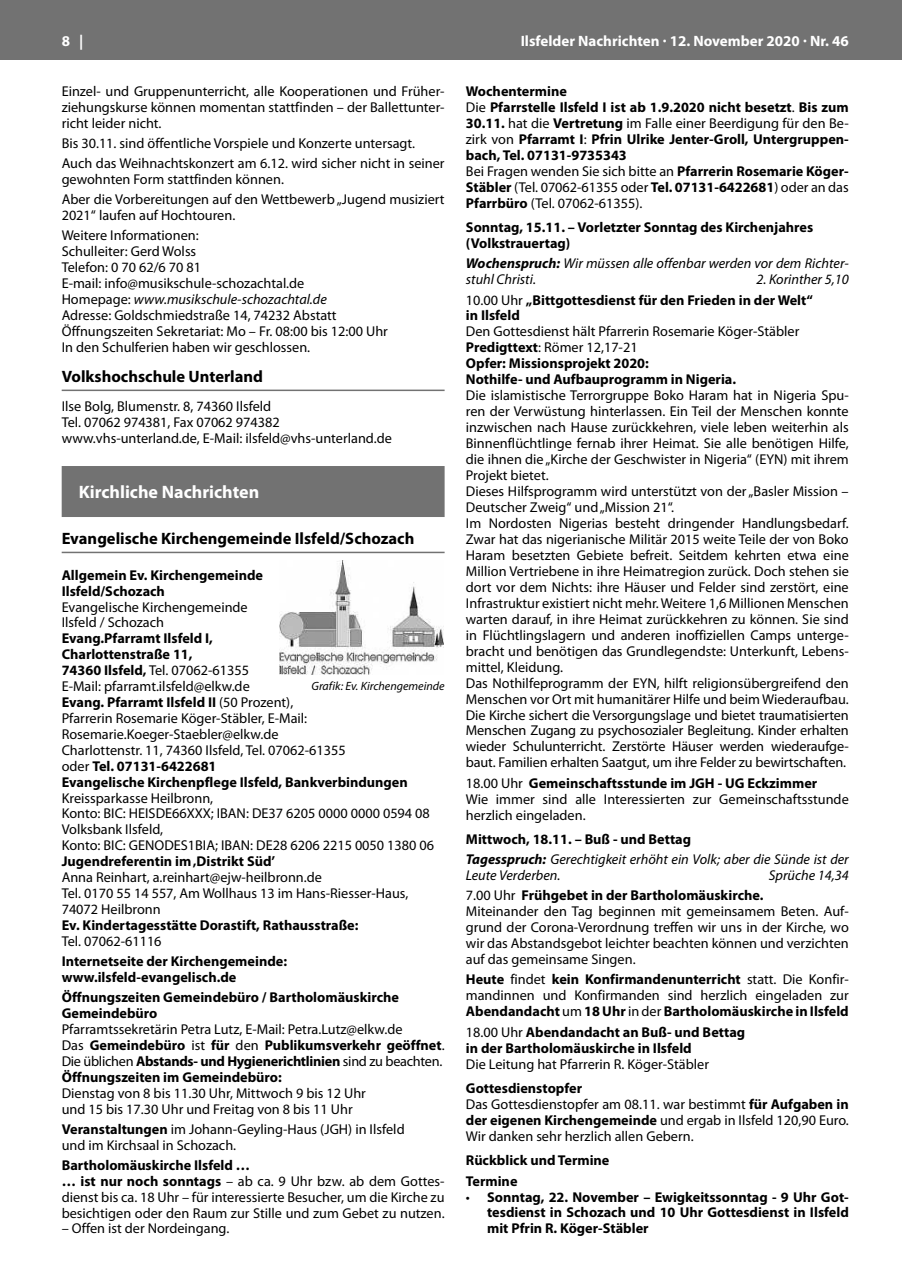
<style>
.page{position:relative;width:902px;height:1280px;background:#fff}
.page>*{position:absolute;margin:0;border:0;box-sizing:border-box;transform-origin:0 0}
.t1{font:700 18px "Myriad Pro";color:#fff}
.t2{font:700 16.5px "Myriad Pro";color:#000}
.t3{font:700 15px "Myriad Pro";color:#fff}
.t4{font:14.25px/15.9px "Myriad Pro";color:#000}
.t5{font:700 14.25px/15.9px "Myriad Pro";color:#000}
.t6{font:italic 14.25px/15.9px "Myriad Pro";color:#000}
.t7{font:italic 12px "Myriad Pro";color:#000}
.s1{font-style:italic}
.s2{font-weight:400}
.s3{font-weight:700}
.s4{font-weight:400;font-style:italic}
.s5{font-weight:700;font-style:normal}
</style>
<div class="page">
<div style="left:0;top:0;width:901px;height:60px;background:#727272"></div>
<hr style="left:62px;top:390px;width:382px;height:1px;background:#727272">
<div style="left:62px;top:466px;width:382px;height:51px;background:#727272"></div>
<hr style="left:62px;top:552px;width:382px;height:1px;background:#727272">
<img style="left:279px;top:561px;width:165px;height:113px">
<p class="t3" style="left:62px;top:31px;width:23px">8 |</p>
<p class="t3" style="left:520px;top:31px;width:329px">Ilsfelder Nachrichten · 12. November 2020 · Nr. 46</p>
<p class="t4" style="left:62px;top:83px;width:384px;text-align:justify">Einzel- und Gruppenunterricht, alle Kooperationen und Früher&shy;ziehungskurse können momentan stattfinden – der Ballettunter&shy;richt leider nicht.</p>
<p class="t4" style="left:62px;top:133px;width:384px;line-height:20.1px">Bis 30.11. sind öffentliche Vorspiele und Konzerte untersagt.<br>Auch das Weihnachtskonzert am 6.12. wird sicher nicht in seiner</p>
<p class="t4" style="left:62px;top:169px;width:384px;line-height:20.1px">gewohnten Form stattfinden können.<br>Aber die Vorbereitungen auf den Wettbewerb „Jugend musiziert</p>
<p class="t4" style="left:62px;top:205px;width:175px;line-height:20.1px">2021“ laufen auf Hochtouren.<br>Weitere Informationen:</p>
<p class="t4" style="left:62px;top:243px;width:328px">Schulleiter: Gerd Wolss<br>Telefon: 0 70 62/6 70 81<br>E-mail: info@musikschule-schozachtal.de<br>Homepage: <span class="s1">www.musikschule-schozachtal.de<br></span>Adresse: Goldschmiedstraße 14, 74232 Abstatt Öffnungszeiten Sekretariat: Mo – Fr. 08:00 bis 12:00 Uhr In den Schulferien haben wir geschlossen.</p>
<p class="t2" style="left:62px;top:366px;width:203px">Volkshochschule Unterland</p>
<p class="t4" style="left:62px;top:398px;width:332px">Ilse Bolg, Blumenstr. 8, 74360 Ilsfeld<br>Tel. 07062 974381, Fax 07062 974382 www.vhs-unterland.de, E-Mail: ilsfeld@vhs-unterland.de</p>
<p class="t5" style="left:466px;top:83px;width:384px">Wochentermine<br><span class="s2">Die</span> Pfarrstelle Ilsfeld I ist ab 1.9.2020 nicht besetzt<span class="s2">.</span> Bis zum 30.11. <span class="s2">hat die</span> Vertretung <span class="s2">im Falle einer Beerdigung für den Be&shy;zirk von</span> Pfarramt I<span class="s2">:</span> Pfrin Ulrike Jenter-Groll, Untergruppen&shy;bach, Tel. 07131-9735343<br><span class="s2">Bei Fragen wenden Sie sich bitte an</span> Pfarrerin Rosemarie Köger-Stäbler <span class="s2">(Tel. 07062-61355 oder</span> Tel. 07131-6422681<span class="s2">) oder an das </span>Pfarrbüro <span class="s2">(Tel. 07062-61355).</span></p>
<p class="t5" style="left:466px;top:219px;width:349px">Sonntag, 15.11. – Vorletzter Sonntag des Kirchenjahres (Volkstrauertag)</p>
<p class="t6" style="left:466px;top:256px;width:384px"><span class="s3">Wochenspruch:</span> Wir müssen alle offenbar werden vor dem Richter&shy;stuhl Christi.</p>
<p class="t5" style="left:466px;top:269px;width:384px;line-height:20.2px;text-indent:290px"><span class="s4">2. Korinther 5,10<br></span><span class="s2">10.00 Uhr</span> „Bittgottesdienst für den Frieden in der Welt“</p>
<p class="t5" style="left:466px;top:307px;width:55px">in Ilsfeld</p>
<p class="t5" style="left:466px;top:323px;width:335px"><span class="s2">Den Gottesdienst hält Pfarrerin Rosemarie Köger-Stäbler </span>Predigttext<span class="s2">: Römer 12,17-21<br></span>Opfer: Missionsprojekt 2020:<br>Nothilfe- und Aufbauprogramm in Nigeria.</p>
<p class="t4" style="left:466px;top:387px;width:384px">Die islamistische Terrorgruppe Boko Haram hat in Nigeria Spu&shy;ren der Verwüstung hinterlassen. Ein Teil der Menschen konnte inzwischen nach Hause zurückkehren, viele leben weiterhin als Binnenflüchtlinge fernab ihrer Heimat. Sie alle benötigen Hilfe, die ihnen die „Kirche der Geschwister in Nigeria“ (EYN) mit ihrem Projekt bietet.<br>Dieses Hilfsprogramm wird unterstützt von der „Basler Mission – Deutscher Zweig“ und „Mission 21“.<br>Im Nordosten Nigerias besteht dringender Handlungsbedarf.<br>Zwar hat das nigerianische Militär 2015 weite Teile der von Boko Haram besetzten Gebiete befreit. Seitdem kehrten etwa eine Million Vertriebene in ihre Heimatregion zurück. Doch stehen sie dort vor dem Nichts: ihre Häuser und Felder sind zerstört, eine Infrastruktur existiert nicht mehr. Weitere 1,6 Millionen Menschen warten darauf, in ihre Heimat zurückkehren zu können. Sie sind in Flüchtlingslagern und anderen inoffiziellen Camps unterge&shy;bracht und benötigen das Grundlegendste: Unterkunft, Lebens&shy;mittel, Kleidung.<br>Das Nothilfeprogramm der EYN, hilft religionsübergreifend den Menschen vor Ort mit humanitärer Hilfe und beim Wiederaufbau.<br>Die Kirche sichert die Versorgungslage und bietet traumatisierten Menschen Zugang zu psychosozialer Begleitung. Kinder erhalten wieder Schulunterricht. Zerstörte Häuser werden wiederaufge&shy;baut. Familien erhalten Saatgut, um ihre Felder zu bewirtschaften.</p>
<p class="t4" style="left:466px;top:775px;width:384px">18.00 Uhr <span class="s3">Gemeinschaftsstunde im JGH - UG Eckzimmer<br></span>Wie immer sind alle Interessierten zur Gemeinschaftsstunde herzlich eingeladen.</p>
<p class="t6" style="left:466px;top:829px;width:384px;line-height:20.2px"><span class="s5">Mittwoch, 18.11. – Buß - und Bettag<br></span><span class="s3">Tagesspruch:</span> Gerechtigkeit erhöht ein Volk; aber die Sünde ist der</p>
<p class="t6" style="left:466px;top:868px;width:96px">Leute Verderben.</p>
<p class="t6" style="left:768px;top:868px;width:81px">Sprüche 14,34</p>
<p class="t4" style="left:466px;top:887px;width:384px">7.00 Uhr <span class="s3">Frühgebet in der Bartholomäuskirche.<br></span>Miteinander den Tag beginnen mit gemeinsamem Beten. Auf&shy;grund der Corona-Verordnung treffen wir uns in der Kirche, wo wir das Abstandsgebot leichter beachten können und verzichten auf das gemeinsame Singen.</p>
<p class="t4" style="left:466px;top:971px;width:384px;text-align:justify"><span class="s3">Heute</span> findet <span class="s3">kein Konfirmandenunterricht</span> statt. Die Konfir&shy;mandinnen und Konfirmanden sind herzlich eingeladen zur <span class="s3">Abendandacht</span> um <span class="s3">18 Uhr</span> in der <span class="s3">Bartholomäuskirche in Ilsfeld</span></p>
<p class="t5" style="left:466px;top:1023px;width:281px"><span class="s2">18.00 Uhr</span> Abendandacht an Buß- und Bettag in der Bartholomäuskirche in Ilsfeld</p>
<p class="t4" style="left:466px;top:1055px;width:244px">Die Leitung hat Pfarrerin R. Köger-Stäbler</p>
<p class="t4" style="left:466px;top:1080px;width:384px"><span class="s3">Gottesdienstopfer<br></span>Das Gottesdienstopfer am 08.11. war bestimmt <span class="s3">für Aufgaben in der eigenen Kirchengemeinde</span> und ergab in Ilsfeld 120,90 Euro.<br>Wir danken sehr herzlich allen Gebern.</p>
<p class="t5" style="left:466px;top:1150px;width:145px;line-height:20.2px">Rückblick und Termine<br>Termine</p>
<p class="t5" style="left:487px;top:1188px;width:363px;text-align:justify;text-indent:-21px"><span class="s2">•</span> Sonntag, 22. November – Ewigkeitssonntag - 9 Uhr Got&shy;tesdienst in Schozach und 10 Uhr Gottesdienst in Ilsfeld mit Pfrin R. Köger-Stäbler</p>
<p class="t1" style="left:79px;top:480px;width:182px">Kirchliche Nachrichten</p>
<p class="t2" style="left:62px;top:528px;width:354px">Evangelische Kirchengemeinde Ilsfeld/Schozach</p>
<p class="t5" style="left:62px;top:566px;width:203px">Allgemein Ev. Kirchengemeinde<br>Ilsfeld/Schozach</p>
<p class="t4" style="left:62px;top:599px;width:187px">Evangelische Kirchengemeinde<br>Ilsfeld / Schozach</p>
<p class="t4" style="left:62px;top:630px;width:347px"><span class="s3">Evang.Pfarramt Ilsfeld I,<br>Charlottenstraße 11,<br>74360 Ilsfeld,</span> Tel. 07062-61355<br>E-Mail: pfarramt.ilsfeld@elkw.de<br><span class="s3">Evang. Pfarramt Ilsfeld II</span> (50 Prozent),<br>Pfarrerin Rosemarie Köger-Stäbler, E-Mail:<br>Rosemarie.Koeger-Staebler@elkw.de<br>Charlottenstr. 11, 74360 Ilsfeld, Tel. 07062-61355<br>oder <span class="s3">Tel. 07131-6422681<br>Evangelische Kirchenpflege Ilsfeld, Bankverbindungen</span></p>
<p class="t4" style="left:62px;top:790px;width:374px">Kreissparkasse Heilbronn,<br>Konto: BIC: HEISDE66XXX; IBAN: DE37 6205 0000 0000 0594 08<br>Volksbank Ilsfeld,<br>Konto: BIC: GENODES1BIA; IBAN: DE28 6206 2215 0050 1380 06</p>
<p class="t5" style="left:62px;top:853px;width:215px">Jugendreferentin im ‚Distrikt Süd’</p>
<p class="t4" style="left:62px;top:869px;width:348px">Anna Reinhart, a.reinhart@ejw-heilbronn.de<br>Tel. 0170 55 14 557, Am Wollhaus 13 im Hans-Riesser-Haus,<br>74072 Heilbronn</p>
<p class="t5" style="left:62px;top:917px;width:298px">Ev. Kindertagesstätte Dorastift, Rathausstraße:</p>
<p class="t4" style="left:62px;top:933px;width:101px">Tel. 07062-61116</p>
<p class="t5" style="left:62px;top:953px;width:227px">Internetseite der Kirchengemeinde: www.ilsfeld-evangelisch.de</p>
<p class="t5" style="left:62px;top:989px;width:339px">Öffnungszeiten Gemeindebüro / Bartholomäuskirche<br>Gemeindebüro</p>
<p class="t5" style="left:62px;top:1021px;width:384px"><span class="s2">Pfarramtssekretärin Petra Lutz, E-Mail: Petra.Lutz@elkw.de<br>Das</span> Gemeindebüro <span class="s2">ist</span> für <span class="s2">den</span> Publikumsverkehr geöffnet<span class="s2">.<br>Die üblichen</span> Abstands- und Hygienerichtlinien <span class="s2">sind zu beachten.<br></span>Öffnungszeiten im Gemeindebüro:</p>
<p class="t4" style="left:62px;top:1085px;width:306px">Dienstag von 8 bis 11.30 Uhr, Mittwoch 9 bis 12 Uhr und 15 bis 17.30 Uhr und Freitag von 8 bis 11 Uhr</p>
<p class="t4" style="left:62px;top:1121px;width:344px"><span class="s3">Veranstaltungen</span> im Johann-Geyling-Haus (JGH) in Ilsfeld und im Kirchsaal in Schozach.</p>
<p class="t4" style="left:62px;top:1157px;width:384px"><span class="s3">Bartholomäuskirche Ilsfeld …<br>… ist nur noch sonntags</span> – ab ca. 9 Uhr bzw. ab dem Gottes&shy;dienst bis ca. 18 Uhr – für interessierte Besucher, um die Kirche zu besichtigen oder den Raum zur Stille und zum Gebet zu nutzen.</p>
<p class="t4" style="left:62px;top:1220px;width:169px">– Offen ist der Nordeingang.</p>
<p class="t7" style="left:311px;top:679px;width:134px">Grafik: Ev. Kirchengemeinde</p>
</div>
